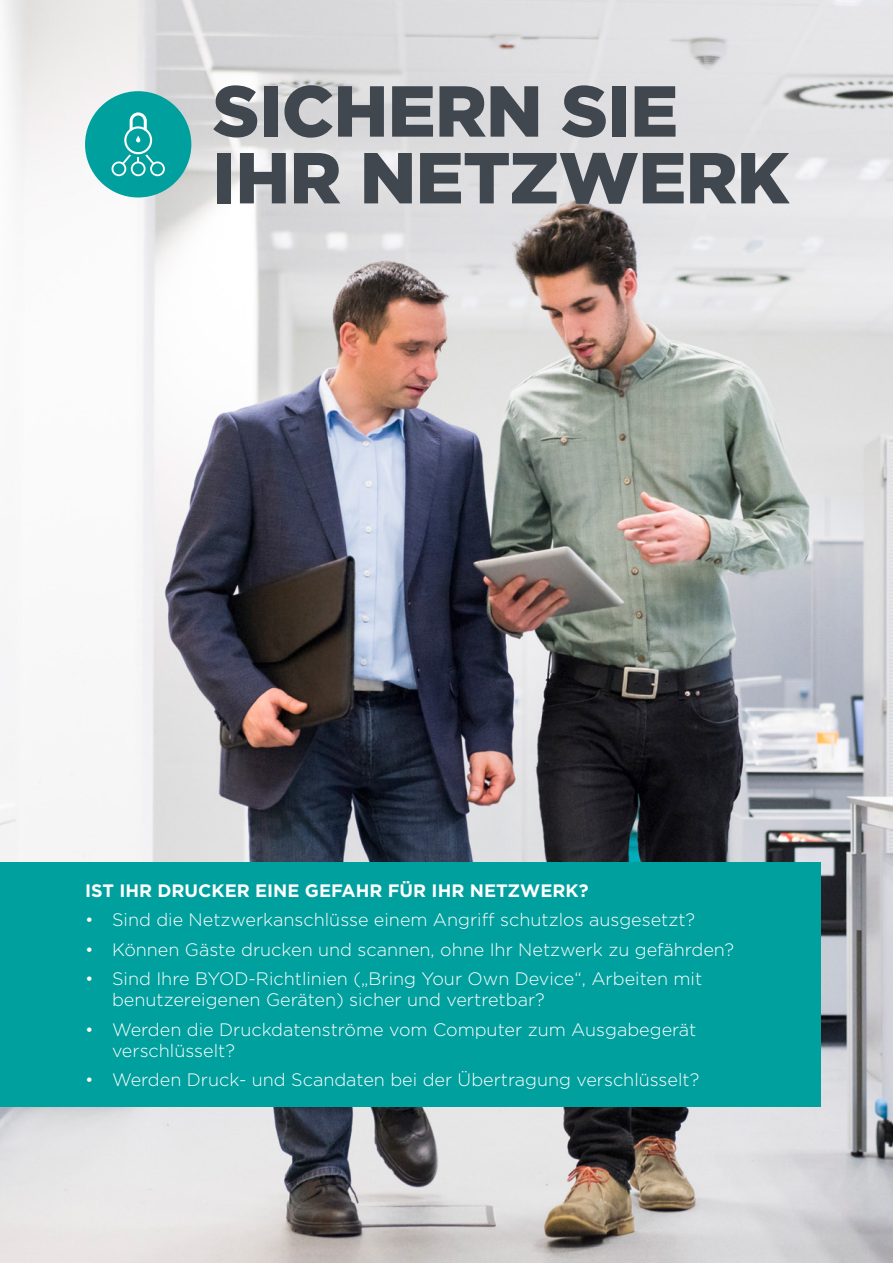
<style>
.page{position:relative;width:893px;height:1263px;background:#fff}
.page>*{position:absolute;margin:0;border:0;box-sizing:border-box;transform-origin:0 0}
.t1{font:900 72px/66.8px "Gotham";letter-spacing:-.01em;color:#40474f}
.t2{font:300 18px/21px "Gotham";color:#fff}
.t3{font:700 18px "Gotham";color:#fff}
</style>
<div class="page">
<img style="left:0;top:0;width:893px;height:1263px">
<div style="left:0;top:862px;width:821px;height:245px;background:#00a09e"></div>
<div style="left:85px;top:91px;width:106px;height:106px;background:#00a09e;border-radius:50%"></div>
<svg style="left:112px;top:112px;width:53px;height:64px"></svg>
<h1 class="t1" style="left:213px;top:77px;width:578px">SICHERN SIE<br>IHR NETZWERK</h1>
<p class="t3" style="left:85px;top:878px;width:505px">IST IHR DRUCKER EINE GEFAHR FÜR IHR NETZWERK?</p>
<p class="t2" style="left:85px;top:909px;width:612px">• Sind die Netzwerkanschlüsse einem Angriff schutzlos ausgesetzt?</p>
<p class="t2" style="left:85px;top:938px;width:650px">• Können Gäste drucken und scannen, ohne Ihr Netzwerk zu gefährden?</p>
<p class="t2" style="left:112px;top:968px;width:592px;text-indent:-27px">• Sind Ihre BYOD-Richtlinien („Bring Your Own Device“, Arbeiten mit benutzereigenen Geräten) sicher und vertretbar?</p>
<p class="t2" style="left:112px;top:1018px;width:586px;text-indent:-27px">• Werden die Druckdatenströme vom Computer zum Ausgabegerät verschlüsselt?</p>
<p class="t2" style="left:85px;top:1069px;width:616px">• Werden Druck- und Scandaten bei der Übertragung verschlüsselt?</p>
</div>
